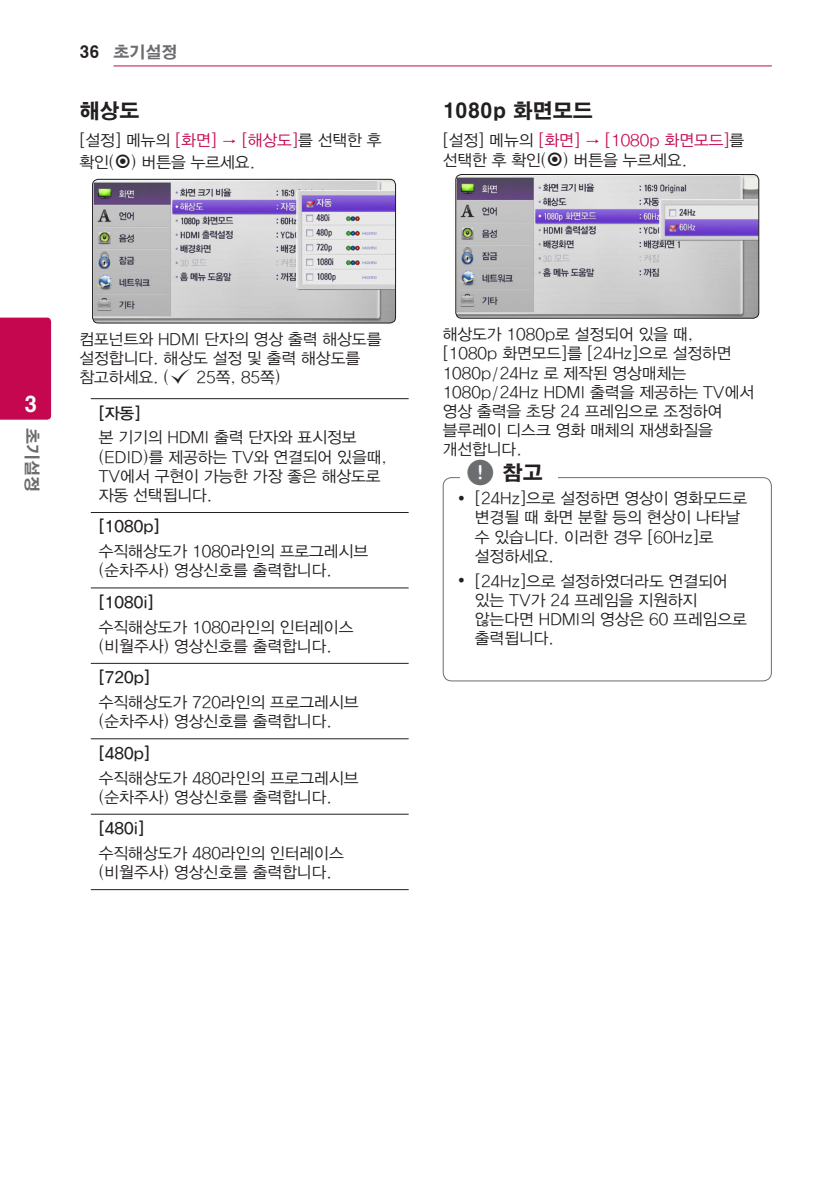
<style>
.page{position:relative;width:840px;height:1191px;background:#fff}
.page>*{position:absolute;margin:0;border:0;box-sizing:border-box;transform-origin:0 0}
.t1{font:21px "HY Go Thic Extra";color:#fff}
.Title_3{font:20px "HY Go Thic Extra";color:#231f20}
.Content_text_Light{font:16px/19.2px "Yoon Gothic L";color:#231f20}
.Content_text_SemiBol{font:16px "Yoon Gothic M";color:#231f20}
.Chapter_Title_Top_L{font:16px "HY Go Thic Extra";color:#6c6d70}
.Chapter_Title_Side{font:16px "HY Go Thic Extra";color:#6c6d70}
.Page_No_left{font:16px "HY Go Thic Extra";color:#231f20}
.s1{color:#c50750}
.s2{font-family:"UPSYS Common"}
.s3{font-family:"UPSYS Boxed Number"}
.s4{font-family:"UPSYS Common";font-size:30px;color:#6c6d70}
</style>
<div class="page">
<hr style="left:113px;top:65px;width:658px;height:1px;background:#c50750">
<div style="left:0;top:317px;width:51px;height:103px;background:#c50750"></div>
<img style="left:92px;top:179px;width:303px;height:144px">
<div style="left:92px;top:179px;width:304px;height:144px;border:1px solid #231f20;border-radius:6px"></div>
<hr style="left:91px;top:398px;width:317px;height:1px;background:#231f20">
<hr style="left:91px;top:512px;width:317px;height:1px;background:#231f20">
<hr style="left:91px;top:587px;width:317px;height:1px;background:#231f20">
<hr style="left:91px;top:663px;width:317px;height:1px;background:#231f20">
<hr style="left:91px;top:738px;width:317px;height:1px;background:#231f20">
<hr style="left:91px;top:813px;width:317px;height:1px;background:#231f20">
<hr style="left:91px;top:889px;width:317px;height:1px;background:#231f20">
<img style="left:457px;top:174px;width:301px;height:144px">
<div style="left:455px;top:174px;width:303px;height:145px;border:1px solid #231f20;border-radius:6px"></div>
<div style="left:442px;top:477px;width:329px;height:204px;border:1px solid #6c6d70;border-radius:9px"></div>
<div style="left:460px;top:469px;width:97px;height:20px;background:#fff"></div>
<p class="Page_No_left" style="left:79px;top:44px;width:21px">36</p>
<p class="Chapter_Title_Top_L" style="left:113px;top:44px;width:65px">초기설정</p>
<p class="Title_3" style="left:79px;top:100px;width:61px">해상도</p>
<p class="Content_text_Light" style="left:79px;top:128px;width:303px;line-height:21.6px">[설정] 메뉴의 <span class="s1">[화면] → [해상도]</span>를 선택한 후 확인(<span class="s2">b</span>) 버튼을 누르세요.</p>
<p class="Title_3" style="left:442px;top:100px;width:151px">1080p 화면모드</p>
<p class="Content_text_Light" style="left:442px;top:129px;width:303px">[설정] 메뉴의 <span class="s1">[화면] → [1080p 화면모드]</span>를 선택한 후 확인(<span class="s2">b</span>) 버튼을 누르세요.</p>
<p class="t1" style="left:24px;top:394px;width:15px">3</p>
<p class="Chapter_Title_Side" style="left:40px;top:428px;width:65px;rotate:90deg">초기설정</p>
<p class="Content_text_Light" style="left:79px;top:328px;width:303px">컴포넌트와 HDMI 단자의 영상 출력 해상도를 설정합니다. 해상도 설정 및 출력 해상도를 참고하세요. (<span class="s3">=</span> 25쪽, 85쪽)</p>
<p class="Content_text_SemiBol" style="left:99px;top:399px;width:43px">[자동]</p>
<p class="Content_text_Light" style="left:99px;top:426px;width:289px">본 기기의 HDMI 출력 단자와 표시정보 (EDID)를 제공하는 TV와 연결되어 있을때,<br>TV에서 구현이 가능한 가장 좋은 해상도로 자동 선택됩니다.</p>
<p class="Content_text_SemiBol" style="left:99px;top:512px;width:62px">[1080p]</p>
<p class="Content_text_Light" style="left:99px;top:540px;width:271px">수직해상도가 1080라인의 프로그레시브 (순차주사) 영상신호를 출력합니다.</p>
<p class="Content_text_SemiBol" style="left:99px;top:588px;width:56px">[1080i]</p>
<p class="Content_text_Light" style="left:99px;top:615px;width:256px">수직해상도가 1080라인의 인터레이스 (비월주사) 영상신호를 출력합니다.</p>
<p class="Content_text_SemiBol" style="left:99px;top:663px;width:53px">[720p]</p>
<p class="Content_text_Light" style="left:99px;top:691px;width:261px">수직해상도가 720라인의 프로그레시브 (순차주사) 영상신호를 출력합니다.</p>
<p class="Content_text_SemiBol" style="left:99px;top:739px;width:53px">[480p]</p>
<p class="Content_text_Light" style="left:99px;top:766px;width:261px">수직해상도가 480라인의 프로그레시브 (순차주사) 영상신호를 출력합니다.</p>
<p class="Content_text_SemiBol" style="left:99px;top:814px;width:47px">[480i]</p>
<p class="Content_text_Light" style="left:99px;top:841px;width:246px">수직해상도가 480라인의 인터레이스 (비월주사) 영상신호를 출력합니다.</p>
<p class="Content_text_Light" style="left:442px;top:323px;width:313px">해상도가 1080p로 설정되어 있을 때,<br>[1080p 화면모드]를 [24Hz]으로 설정하면<br>1080p/24Hz 로 제작된 영상매체는<br>1080p/24Hz HDMI 출력을 제공하는 TV에서 영상 출력을 초당 24 프레임으로 조정하여 블루레이 디스크 영화 매체의 재생화질을 개선합니다.</p>
<p class="Content_text_Light" style="left:474px;top:487px;width:274px">[24Hz]으로 설정하면 영상이 영화모드로 변경될 때 화면 분할 등의 현상이 나타날 수 있습니다. 이러한 경우 [60Hz]로 설정하세요.</p>
<p class="Content_text_Light" style="left:474px;top:569px;width:273px">[24Hz]으로 설정하였더라도 연결되어 있는 TV가 24 프레임을 지원하지 않는다면 HDMI의 영상은 60 프레임으로 출력됩니다.</p>
<p class="Title_3" style="left:466px;top:462px;width:78px"><span class="s4">,</span> 참고</p>
</div>
